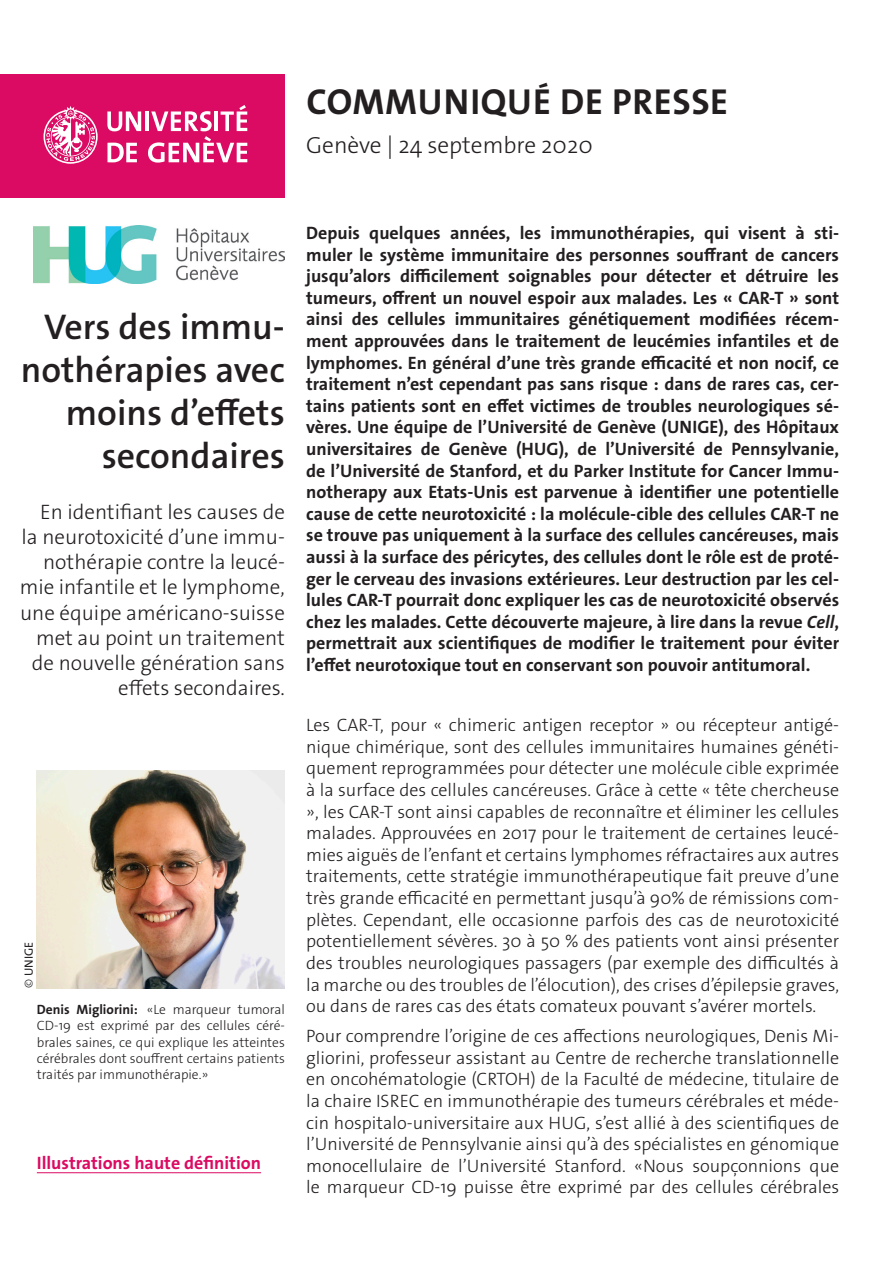
<style>
.page{position:relative;width:893px;height:1263px;background:#fff}
.page>*{position:absolute;margin:0;border:0;box-sizing:border-box;transform-origin:0 0}
._4__texte_courant{font:700 36.3px "The Sans Os F";letter-spacing:.02em;color:#231f20}
._1__grand_titre{font:600 36px/43.2px "The Sans Os F";color:#231f20;text-align:right}
._4__texte_courant-2{font:300 23.4px "The Sans Os F";color:#231f20}
._1__grand_titre-2{font:300 21px/25.2px "The Sans Os F";color:#231f20;text-align:right}
._4__texte_courant-3{font:300 18px/21.6px "The Sans Os F";color:#231f20;text-align:justify}
._4__texte_courant-4{font:700 18px/21.6px "The Sans Os F";color:#231f20;text-align:justify}
.t1{font:700 18px "The Sans Os F";color:#db0a62}
._4__texte_courant-5{font:300 13.5px/16.2px "The Sans Os F";color:#231f20;text-align:justify}
.t2{font:12px "The Sans Os F";letter-spacing:.01em;color:#231f20}
.s1{font-weight:300}
.s2{font-weight:700}
.s3{font-style:italic}
</style>
<div class="page">
<div style="left:0;top:74px;width:285px;height:124px;background:#db0a62"></div>
<svg style="left:44px;top:106px;width:54px;height:58px"></svg>
<svg style="left:107px;top:111px;width:34px;height:20px"></svg>
<hr style="left:145px;top:111px;width:4px;height:20px;background:#fff">
<svg style="left:107px;top:143px;width:30px;height:19px"></svg>
<svg style="left:148px;top:105px;width:99px;height:58px"></svg>
<img style="left:37px;top:771px;width:248px;height:217px">
<hr style="left:37px;top:1172px;width:224px;height:1px;background:#db0a62">
<img style="left:34px;top:226px;width:251px;height:57px">
<p class="_4__texte_courant" style="left:306px;top:78px;width:423px">COMMUNIQUÉ DE PRESSE</p>
<p class="_4__texte_courant-2" style="left:306px;top:130px;width:288px">Genève | 24 septembre 2020</p>
<p class="_1__grand_titre" style="left:21px;top:305px;width:266px">Vers des immu&shy;nothérapies avec moins d’effets secondaires</p>
<p class="_1__grand_titre-2" style="left:20px;top:499px;width:267px">En identifiant les causes de la neurotoxicité d’une immu&shy;nothérapie contre la leucé&shy;mie infantile et le lymphome, une équipe américano-suisse met au point un traitement de nouvelle génération sans effets secondaires.</p>
<p class="t2" style="left:21px;top:988px;width:48px;rotate:-90deg"><span class="s1">©</span> UNIGE</p>
<p class="_4__texte_courant-5" style="left:37px;top:1001px;width:250px"><span class="s2">Denis Migliorini:</span> «Le marqueur tumoral CD-19 est exprimé par des cellules céré&shy;brales saines, ce qui explique les atteintes cérébrales dont souffrent certains patients traités par immunothérapie.»</p>
<p class="t1" style="left:37px;top:1151px;width:226px">Illustrations haute définition</p>
<p class="_4__texte_courant-4" style="left:306px;top:222px;width:534px">Depuis quelques années, les immunothérapies, qui visent à sti&shy;muler le système immunitaire des personnes souffrant de cancers jusqu’alors difficilement soignables pour détecter et détruire les tumeurs, offrent un nouvel espoir aux malades. Les « CAR-T » sont ainsi des cellules immunitaires génétiquement modifiées récem&shy;ment approuvées dans le traitement de leucémies infantiles et de lymphomes. En général d’une très grande efficacité et non nocif, ce traitement n’est cependant pas sans risque : dans de rares cas, cer&shy;tains patients sont en effet victimes de troubles neurologiques sé&shy;vères. Une équipe de l’Université de Genève (UNIGE), des Hôpitaux universitaires de Genève (HUG), de l’Université de Pennsylvanie, de l’Université de Stanford, et du Parker Institute for Cancer Immu&shy;notherapy aux Etats-Unis est parvenue à identifier une potentielle cause de cette neurotoxicité : la molécule-cible des cellules CAR-T ne se trouve pas uniquement à la surface des cellules cancéreuses, mais aussi à la surface des péricytes, des cellules dont le rôle est de proté&shy;ger le cerveau des invasions extérieures. Leur destruction par les cel&shy;lules CAR-T pourrait donc expliquer les cas de neurotoxicité observés chez les malades. Cette découverte majeure, à lire dans la revue <span class="s3">Cell</span>, permettrait aux scientifiques de modifier le traitement pour éviter l’effet neurotoxique tout en conservant son pouvoir antitumoral.</p>
<p class="_4__texte_courant-3" style="left:306px;top:714px;width:534px">Les CAR-T, pour « chimeric antigen receptor » ou récepteur antigé&shy;nique chimérique, sont des cellules immunitaires humaines généti&shy;quement reprogrammées pour détecter une molécule cible exprimée à la surface des cellules cancéreuses. Grâce à cette « tête chercheuse », les CAR-T sont ainsi capables de reconnaître et éliminer les cellules malades. Approuvées en 2017 pour le traitement de certaines leucé&shy;mies aiguës de l’enfant et certains lymphomes réfractaires aux autres traitements, cette stratégie immunothérapeutique fait preuve d’une très grande efficacité en permettant jusqu’à 90% de rémissions com&shy;plètes. Cependant, elle occasionne parfois des cas de neurotoxicité potentiellement sévères. 30 à 50 % des patients vont ainsi présenter des troubles neurologiques passagers (par exemple des difficultés à la marche ou des troubles de l’élocution), des crises d’épilepsie graves, ou dans de rares cas des états comateux pouvant s’avérer mortels.</p>
<p class="_4__texte_courant-3" style="left:306px;top:1025px;width:534px">Pour comprendre l’origine de ces affections neurologiques, Denis Mi&shy;gliorini, professeur assistant au Centre de recherche translationnelle en oncohématologie (CRTOH) de la Faculté de médecine, titulaire de la chaire ISREC en immunothérapie des tumeurs cérébrales et méde&shy;cin hospitalo-universitaire aux HUG, s’est allié à des scientifiques de l’Université de Pennsylvanie ainsi qu’à des spécialistes en génomique monocellulaire de l’Université Stanford. «Nous soupçonnions que le marqueur CD-19 puisse être exprimé par des cellules cérébrales</p>
</div>
